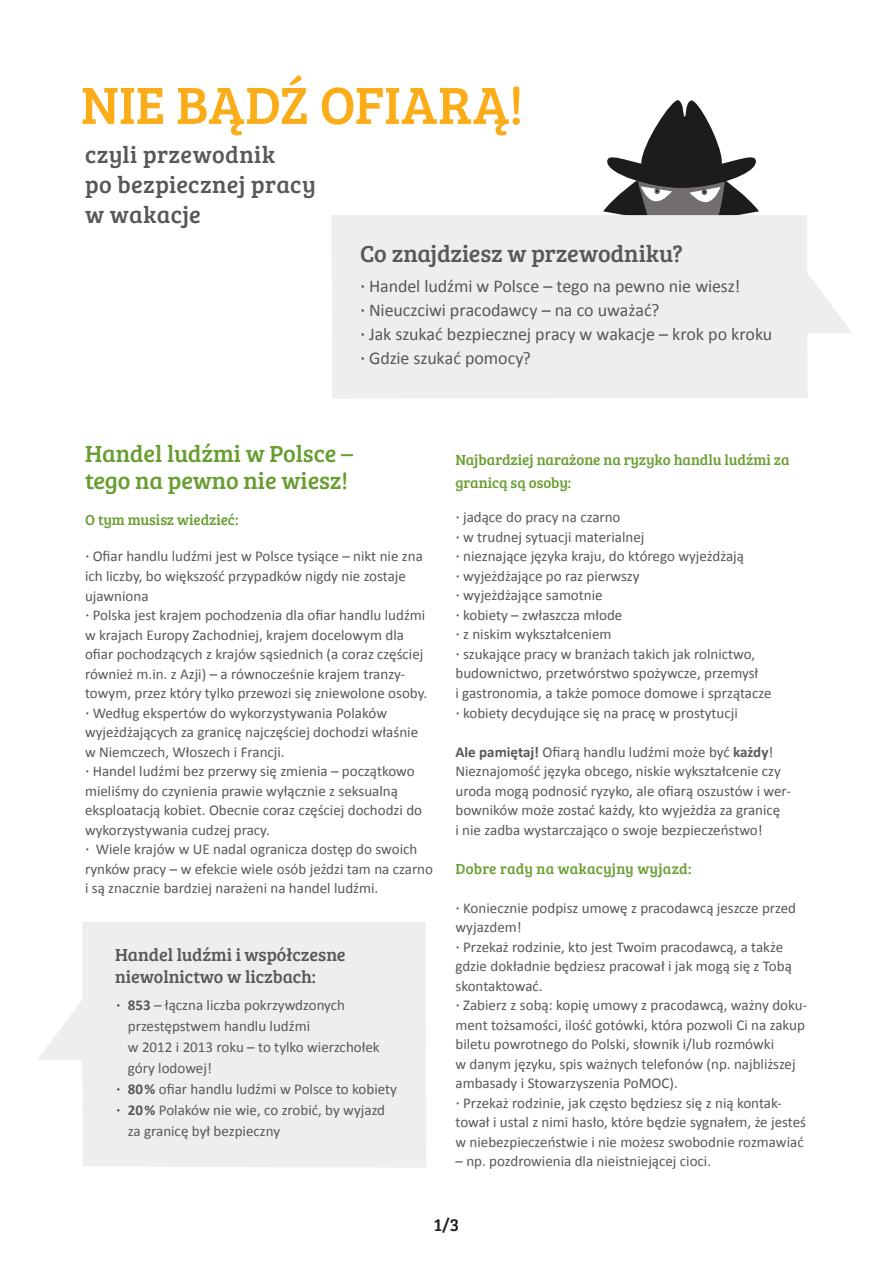
<style>
.page{position:relative;width:893px;height:1263px;background:#fff}
.page>*{position:absolute;margin:0;border:0;box-sizing:border-box;transform-origin:0 0}
.t1{font:54px "Bree Serif";letter-spacing:.005em;color:#faad19}
.t2{font:24px "Bree Serif";letter-spacing:.01em;color:#57585a}
.t3{font:24px "Bree Serif";color:#689e31}
.t4{font:18px "Calibri";letter-spacing:-.005em;color:#57585a}
.t5{font:18px "Bree Serif";color:#57585a}
.t6{font:18px "Bree Serif";color:#231f20}
.t7{font:15px/19.5px "Calibri";color:#57585a}
.t8{font:15px/22.5px "Bree Serif";color:#689e31}
.t9{font:15px "Bree Serif";color:#231f20}
.s1{font-family:"Bree Serif"}
.s2{font-weight:700}
</style>
<div class="page">
<svg style="left:603px;top:100px;width:156px;height:115px"></svg>
<svg style="left:331px;top:215px;width:521px;height:184px;background:#efeff0"></svg>
<svg style="left:38px;top:922px;width:388px;height:246px;background:#efeff0"></svg>
<p class="t1" style="left:81px;top:66px;width:444px">NIE BĄDŹ OFIARĄ!</p>
<p class="t2" style="left:85px;top:137px;width:192px">czyli przewodnik</p>
<p class="t2" style="left:85px;top:167px;width:232px">po bezpiecznej pracy</p>
<p class="t2" style="left:85px;top:197px;width:117px">w wakacje</p>
<p class="t2" style="left:360px;top:236px;width:324px">Co znajdziesz w przewodniku?</p>
<p class="t4" style="left:360px;top:274px;width:382px"><span class="s1">·</span> Handel ludźmi w Polsce – tego na pewno nie wiesz!</p>
<p class="t4" style="left:360px;top:298px;width:301px"><span class="s1">·</span> Nieuczciwi pracodawcy – na co uważać?</p>
<p class="t4" style="left:360px;top:322px;width:414px"><span class="s1">·</span> Jak szukać bezpiecznej pracy w wakacje – krok po kroku</p>
<p class="t4" style="left:360px;top:346px;width:172px"><span class="s1">·</span> Gdzie szukać pomocy?</p>
<p class="t3" style="left:85px;top:436px;width:270px">Handel ludźmi w Polsce –</p>
<p class="t3" style="left:85px;top:463px;width:265px">tego na pewno nie wiesz!</p>
<p class="t8" style="left:85px;top:507px;width:155px">O tym musisz wiedzieć:</p>
<p class="t7" style="left:85px;top:546px;width:339px"><span class="s1">·</span> Ofiar handlu ludźmi jest w Polsce tysiące – nikt nie zna ich liczby, bo większość przypadków nigdy nie zostaje ujawniona</p>
<p class="t7" style="left:85px;top:605px;width:344px"><span class="s1">·</span> Polska jest krajem pochodzenia dla ofiar handlu ludźmi w krajach Europy Zachodniej, krajem docelowym dla ofiar pochodzących z krajów sąsiednich (a coraz częściej również m.in. z Azji) – a równocześnie krajem tranzy&shy;towym, przez który tylko przewozi się zniewolone osoby.</p>
<p class="t7" style="left:85px;top:702px;width:335px"><span class="s1">·</span> Według ekspertów do wykorzystywania Polaków wyjeżdżających za granicę najczęściej dochodzi właśnie w Niemczech, Włoszech i Francji.</p>
<p class="t7" style="left:85px;top:761px;width:339px"><span class="s1">·</span> Handel ludźmi bez przerwy się zmienia – początkowo mieliśmy do czynienia prawie wyłącznie z seksualną eksploatacją kobiet. Obecnie coraz częściej dochodzi do wykorzystywania cudzej pracy.</p>
<p class="t7" style="left:85px;top:839px;width:349px"><span class="s1">·</span> Wiele krajów w UE nadal ogranicza dostęp do swoich rynków pracy – w efekcie wiele osób jeździ tam na czarno i są znacznie bardziej narażeni na handel ludźmi.</p>
<p class="t5" style="left:115px;top:941px;width:232px">Handel ludźmi i współczesne</p>
<p class="t5" style="left:115px;top:963px;width:202px">niewolnictwo w liczbach:</p>
<p class="t7" style="left:128px;top:994px;width:219px"><span class="s2">853</span> – łączna liczba pokrzywdzonych</p>
<p class="t7" style="left:128px;top:1015px;width:184px">przestępstwem handlu ludźmi</p>
<p class="t7" style="left:128px;top:1036px;width:253px">w 2012 i 2013 roku – to tylko wierzchołek</p>
<p class="t7" style="left:128px;top:1057px;width:85px">góry lodowej!</p>
<p class="t7" style="left:128px;top:1078px;width:271px"><span class="s2">80%</span> ofiar handlu ludźmi w Polsce to kobiety</p>
<p class="t7" style="left:128px;top:1099px;width:259px"><span class="s2">20%</span> Polaków nie wie, co zrobić, by wyjazd</p>
<p class="t7" style="left:128px;top:1120px;width:154px">za granicę był bezpieczny</p>
<p class="t9" style="left:116px;top:993px;width:6px">·</p>
<p class="t9" style="left:116px;top:1077px;width:6px">·</p>
<p class="t9" style="left:116px;top:1098px;width:6px">·</p>
<p class="t8" style="left:455px;top:448px;width:336px">Najbardziej narażone na ryzyko handlu ludźmi za granicą są osoby:</p>
<p class="t7" style="left:455px;top:507px;width:167px"><span class="s1">·</span> jadące do pracy na czarno</p>
<p class="t7" style="left:455px;top:527px;width:190px"><span class="s1">·</span> w trudnej sytuacji materialnej</p>
<p class="t7" style="left:455px;top:546px;width:290px"><span class="s1">·</span> nieznające języka kraju, do którego wyjeżdżają</p>
<p class="t7" style="left:455px;top:566px;width:186px"><span class="s1">·</span> wyjeżdżające po raz pierwszy</p>
<p class="t7" style="left:455px;top:585px;width:149px"><span class="s1">·</span> wyjeżdżające samotnie</p>
<p class="t7" style="left:455px;top:605px;width:168px"><span class="s1">·</span> kobiety – zwłaszcza młode</p>
<p class="t7" style="left:455px;top:624px;width:158px"><span class="s1">·</span> z niskim wykształceniem</p>
<p class="t7" style="left:455px;top:644px;width:301px"><span class="s1">·</span> szukające pracy w branżach takich jak rolnictwo,</p>
<p class="t7" style="left:455px;top:663px;width:304px">budownictwo, przetwórstwo spożywcze, przemysł</p>
<p class="t7" style="left:455px;top:683px;width:317px">i gastronomia, a także pomoce domowe i sprzątacze</p>
<p class="t7" style="left:455px;top:702px;width:284px"><span class="s1">·</span> kobiety decydujące się na pracę w prostytucji</p>
<p class="t7" style="left:455px;top:741px;width:337px"><span class="s2">Ale pamiętaj!</span> Ofiarą handlu ludźmi może być <span class="s2">każdy</span>!<br>Nieznajomość języka obcego, niskie wykształcenie czy uroda mogą podnosić ryzyko, ale ofiarą oszustów i wer&shy;bowników może zostać każdy, kto wyjeżdża za granicę</p>
<p class="t7" style="left:455px;top:819px;width:309px">i nie zadba wystarczająco o swoje bezpieczeństwo!</p>
<p class="t8" style="left:455px;top:856px;width:237px">Dobre rady na wakacyjny wyjazd:</p>
<p class="t7" style="left:455px;top:897px;width:342px"><span class="s1">·</span> Koniecznie podpisz umowę z pracodawcą jeszcze przed wyjazdem!</p>
<p class="t7" style="left:455px;top:936px;width:338px"><span class="s1">·</span> Przekaż rodzinie, kto jest Twoim pracodawcą, a także gdzie dokładnie będziesz pracował i jak mogą się z Tobą skontaktować.</p>
<p class="t7" style="left:455px;top:995px;width:353px"><span class="s1">·</span> Zabierz z sobą: kopię umowy z pracodawcą, ważny doku&shy;ment tożsamości, ilość gotówki, która pozwoli Ci na zakup biletu powrotnego do Polski, słownik i/lub rozmówki</p>
<p class="t7" style="left:455px;top:1053px;width:342px">w danym języku, spis ważnych telefonów (np. najbliższej ambasady i Stowarzyszenia PoMOC).</p>
<p class="t7" style="left:455px;top:1092px;width:352px"><span class="s1">·</span> Przekaż rodzinie, jak często będziesz się z nią kontak&shy;tował i ustal z nimi hasło, które będzie sygnałem, że jesteś w niebezpieczeństwie i nie możesz swobodnie rozmawiać</p>
<p class="t7" style="left:455px;top:1151px;width:257px">– np. pozdrowienia dla nieistniejącej cioci.</p>
<p class="t6" style="left:434px;top:1212px;width:27px">1/3</p>
</div>
